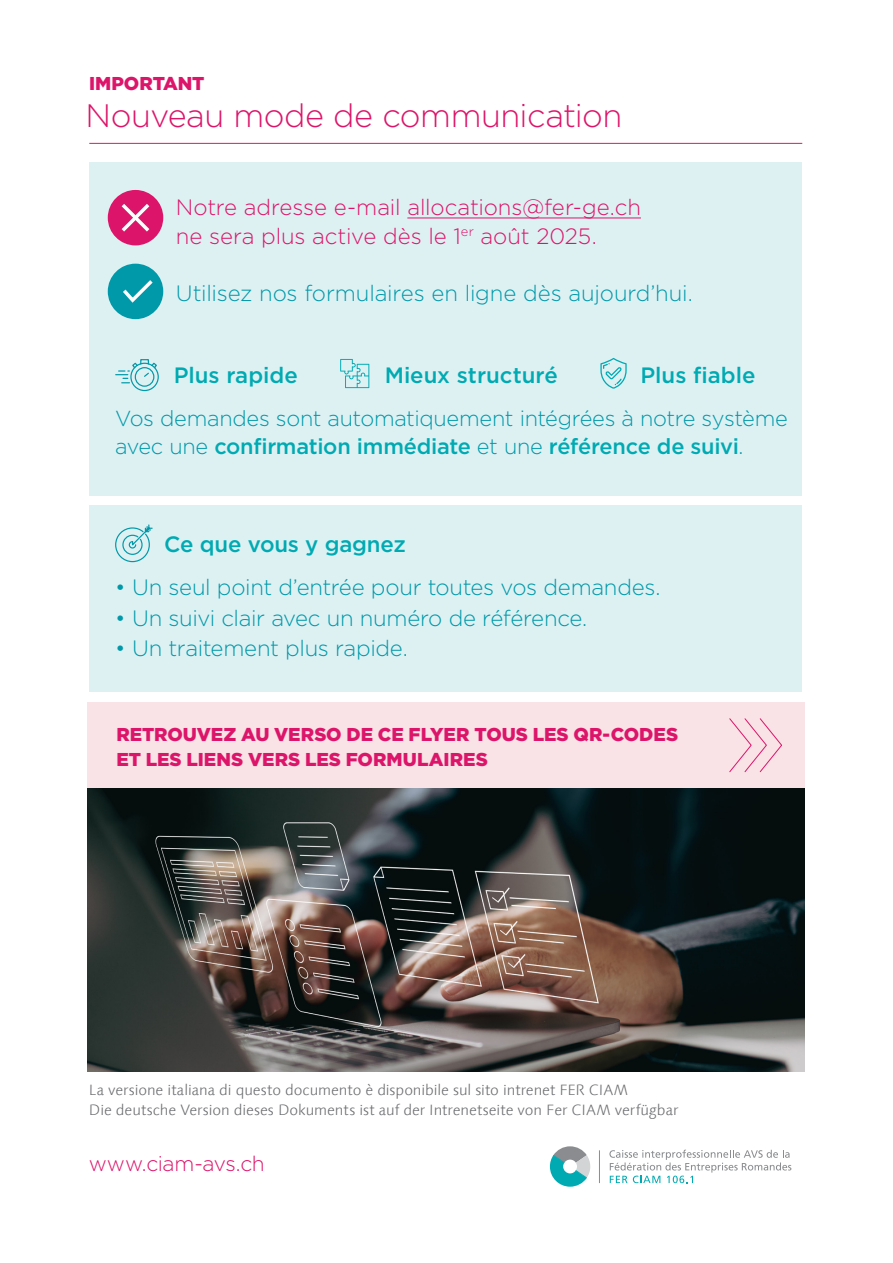
<style>
.page{position:relative;width:893px;height:1263px;background:#fff}
.page>*{position:absolute;margin:0;border:0;box-sizing:border-box;transform-origin:0 0}
.courant{font:300 32.4px "Gotham HTF";letter-spacing:-.015em;color:#dd156a}
.courant-2{font:300 22.2px "Gotham HTF";letter-spacing:-.015em;color:#0099a9}
.courant-3{font:300 22.2px/28.5px "Gotham HTF";letter-spacing:-.005em;color:#dd156a}
.courant-4{font:500 22.2px "Gotham HTF";letter-spacing:-.005em;color:#00aab2}
.courant-5{font:300 21.75px/28.5px "Gotham HTF";letter-spacing:-.015em;color:#0099a9}
.courant-6{font:300 21px "Gotham HTF";letter-spacing:-.02em;color:#dd156a}
.courant-7{font:900 18.6px/25px "Gotham HTF";color:#dd156a}
.courant-8{font:300 15px "Linotype Syntax Com";letter-spacing:-.005em;color:#6c6d70}
.s1{font-weight:500;color:#00aab2}
</style>
<div class="page">
<div style="left:88px;top:702px;width:717px;height:113px;background:#f9e3e6"></div>
<hr style="left:89px;top:143px;width:713px;height:1px;background:#dd156a">
<hr style="left:599px;top:1150px;width:1px;height:33px;background:#8a8c8f">
<svg style="left:550px;top:1146px;width:40px;height:41px"></svg>
<svg style="left:609px;top:1150px;width:182px;height:33px"></svg>
<img style="left:88px;top:789px;width:717px;height:282px">
<svg style="left:729px;top:718px;width:53px;height:55px"></svg>
<div style="left:89px;top:162px;width:713px;height:334px;background:#ddf1f3"></div>
<div style="left:89px;top:505px;width:713px;height:186px;background:#ddf1f3"></div>
<hr style="left:407px;top:218px;width:234px;height:1px;background:#dd156a">
<div style="left:108px;top:190px;width:55px;height:55px;background:#dd156a;border-radius:50%"></div>
<svg style="left:121px;top:204px;width:29px;height:28px"></svg>
<div style="left:108px;top:264px;width:55px;height:55px;background:#0099a9;border-radius:50%"></div>
<svg style="left:123px;top:280px;width:30px;height:23px"></svg>
<svg style="left:115px;top:359px;width:44px;height:33px"></svg>
<svg style="left:340px;top:359px;width:29px;height:29px"></svg>
<svg style="left:600px;top:358px;width:27px;height:31px"></svg>
<svg style="left:115px;top:524px;width:38px;height:39px"></svg>
<p class="courant-7" style="left:89px;top:70px;width:117px">IMPORTANT</p>
<p class="courant" style="left:85px;top:98px;width:539px">Nouveau mode de communication</p>
<p class="courant-3" style="left:176px;top:193px;width:466px">Notre adresse e-mail allocations@fer-ge.ch ne sera plus active dès le 1<sup>er</sup> août 2025.</p>
<p class="courant-2" style="left:176px;top:281px;width:518px">Utilisez nos formulaires en ligne dès aujourd’hui.</p>
<p class="courant-4" style="left:174px;top:363px;width:125px">Plus rapide</p>
<p class="courant-4" style="left:385px;top:363px;width:175px">Mieux structuré</p>
<p class="courant-4" style="left:641px;top:363px;width:116px">Plus fiable</p>
<p class="courant-5" style="left:115px;top:404px;width:674px">Vos demandes sont automatiquement intégrées à notre système avec une <span class="s1">confirmation immédiate</span> et une <span class="s1">référence de suivi</span>.</p>
<p class="courant-4" style="left:164px;top:531px;width:243px">Ce que vous y gagnez</p>
<p class="courant-2" style="left:115px;top:575px;width:547px">• Un seul point d’entrée pour toutes vos demandes.</p>
<p class="courant-2" style="left:115px;top:606px;width:474px">• Un suivi clair avec un numéro de référence.</p>
<p class="courant-2" style="left:115px;top:636px;width:294px">• Un traitement plus rapide.</p>
<p class="courant-7" style="left:116px;top:721px;width:563px">RETROUVEZ AU VERSO DE CE FLYER TOUS LES QR-CODES<br>ET LES LIENS VERS LES FORMULAIRES</p>
<p class="courant-8" style="left:89px;top:1080px;width:541px">La versione italiana di questo documento è disponibile sul sito intrenet FER CIAM</p>
<p class="courant-8" style="left:89px;top:1101px;width:591px">Die deutsche Version dieses Dokuments ist auf der Intrenetseite von Fer CIAM verfügbar</p>
<p class="courant-6" style="left:89px;top:1152px;width:177px">www.ciam-avs.ch</p>
</div>
